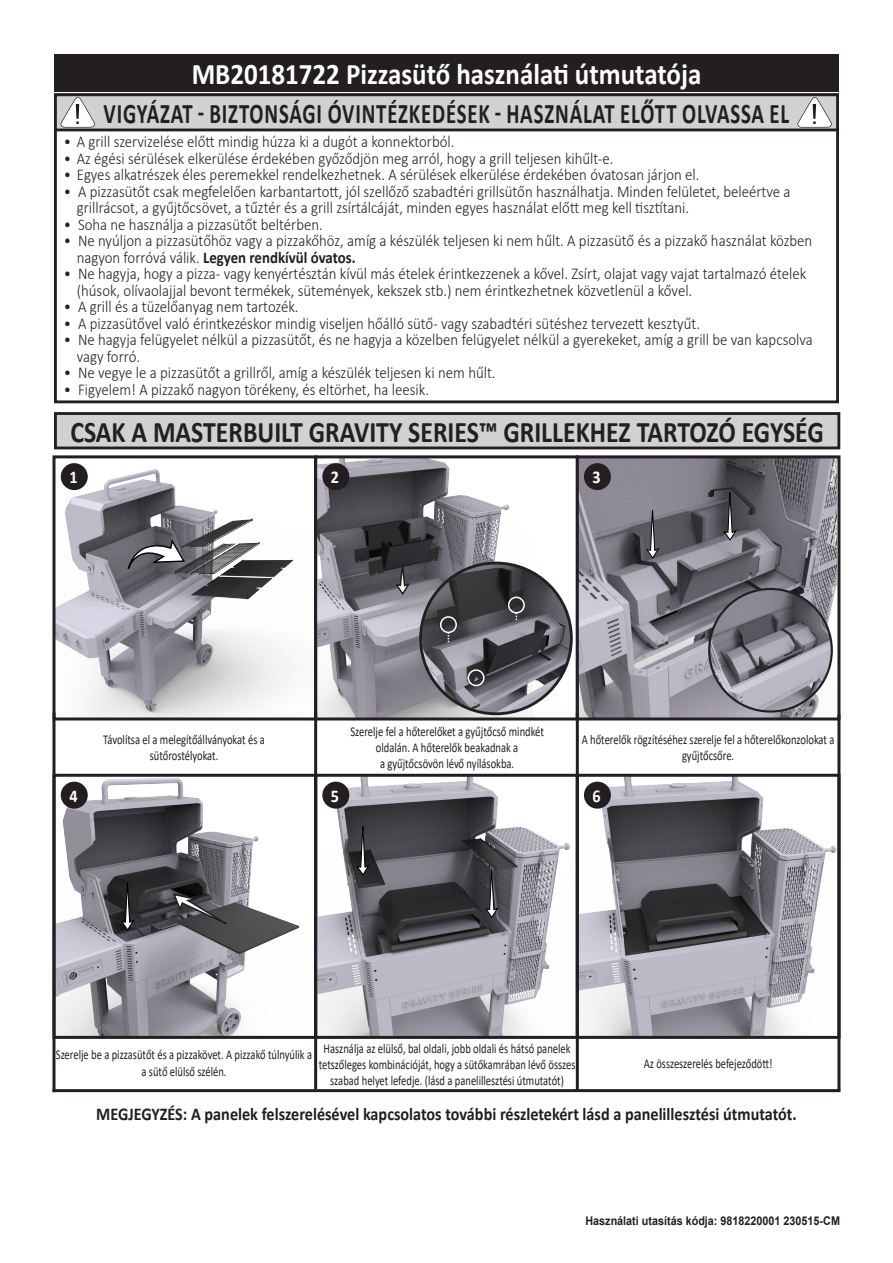
<style>
.page{position:relative;width:893px;height:1263px;background:#fff}
.page>*{position:absolute;margin:0;border:0;box-sizing:border-box;transform-origin:0 0}
.t1{font:700 30px "Calibri";color:#231f20;scale:.86 1}
.t2{font:700 30px "Calibri";color:#fff;scale:.9 1}
.t3{font:700 28.5px "Calibri";letter-spacing:.04em;color:#231f20;scale:.73 1}
.t4{font:700 18px "Calibri";color:#231f20;scale:.9 1}
.t5{font:700 18px "Calibri";color:#fff;scale:.9 1}
.t6{font:300 16.5px/16.5px "Calibri";color:#231f20;scale:.9 1}
.t7{font:13.5px/16.2px "Calibri";color:#231f20;text-align:center;scale:.78 1}
.t8{font:700 12px "Arial";color:#231f20;scale:.9 1}
.s1{font-weight:700}
</style>
<div class="page">
<div style="left:54px;top:54px;width:785px;height:37px;background:#231f20"></div>
<div style="left:54px;top:93px;width:785px;height:310px;border:3px solid #231f20"></div>
<div style="left:55px;top:95px;width:782px;height:35px;background:#cfd1d2"></div>
<div style="left:54px;top:93px;width:785px;height:38px;border:3px solid #231f20"></div>
<svg style="left:60px;top:97px;width:35px;height:31px"></svg>
<svg style="left:797px;top:97px;width:35px;height:31px"></svg>
<div style="left:55px;top:413px;width:784px;height:35px;background:#cfd1d2"></div>
<div style="left:54px;top:412px;width:786px;height:37px;border:3px solid #231f20"></div>
<img style="left:56px;top:459px;width:476px;height:257px">
<div style="left:52px;top:455px;width:265px;height:265px;border:3px solid #231f20"></div>
<img style="left:56px;top:778px;width:780px;height:257px">
<div style="left:52px;top:774px;width:265px;height:265px;border:3px solid #231f20"></div>
<div style="left:314px;top:774px;width:265px;height:265px;border:3px solid #231f20"></div>
<div style="left:314px;top:455px;width:265px;height:265px;border:3px solid #231f20"></div>
<div style="left:576px;top:774px;width:264px;height:265px;border:3px solid #231f20"></div>
<img style="left:580px;top:459px;width:256px;height:257px">
<div style="left:576px;top:455px;width:264px;height:265px;border:3px solid #231f20"></div>
<svg style="left:127px;top:535px;width:59px;height:36px;background:#737176"></svg>
<img style="left:421px;top:563px;width:150px;height:151px;border-radius:75px">
<div style="left:419px;top:562px;width:154px;height:153px;border:3px solid #231f20;border-radius:50%"></div>
<img style="left:709px;top:589px;width:123px;height:122px;border-radius:61px">
<div style="left:61px;top:463px;width:27px;height:27px;background:#231f20;border-radius:50%"></div>
<div style="left:322px;top:463px;width:27px;height:27px;background:#231f20;border-radius:50%"></div>
<div style="left:584px;top:463px;width:27px;height:27px;background:#231f20;border-radius:50%"></div>
<svg style="left:393px;top:563px;width:20px;height:33px"></svg>
<div style="left:468px;top:669px;width:17px;height:17px;border:2px solid #fff;border-radius:50%"></div>
<div style="left:440px;top:616px;width:17px;height:17px;border:2px solid #fff;border-radius:50%"></div>
<div style="left:508px;top:597px;width:17px;height:16px;border:2px solid #fff;border-radius:50%"></div>
<svg style="left:723px;top:491px;width:14px;height:50px"></svg>
<svg style="left:645px;top:509px;width:15px;height:50px"></svg>
<div style="left:61px;top:782px;width:27px;height:27px;background:#231f20;border-radius:50%"></div>
<div style="left:322px;top:782px;width:27px;height:27px;background:#231f20;border-radius:50%"></div>
<div style="left:584px;top:782px;width:27px;height:27px;background:#231f20;border-radius:50%"></div>
<svg style="left:172px;top:892px;width:79px;height:45px;background:#5d5d60"></svg>
<svg style="left:120px;top:881px;width:15px;height:50px"></svg>
<svg style="left:356px;top:825px;width:14px;height:51px"></svg>
<svg style="left:485px;top:869px;width:14px;height:50px"></svg>
<hr style="left:52px;top:713px;width:3px;height:379px;background:#231f20">
<hr style="left:314px;top:713px;width:3px;height:376px;background:#231f20">
<hr style="left:576px;top:713px;width:3px;height:377px;background:#231f20">
<hr style="left:837px;top:714px;width:3px;height:376px;background:#231f20">
<hr style="left:52px;top:1089px;width:788px;height:3px;background:#231f20">
<p class="t2" style="left:192px;top:53px;width:568px">MB20181722 Pizzasütő használati útmutatója</p>
<p class="t3" style="left:104px;top:93px;width:941px">VIGYÁZAT - BIZTONSÁGI ÓVINTÉZKEDÉSEK - HASZNÁLAT ELŐTT OLVASSA EL</p>
<p class="t6" style="left:64px;top:133px;width:435px">• A grill szervizelése előtt mindig húzza ki a dugót a konnektorból.</p>
<p class="t6" style="left:64px;top:150px;width:612px">• Az égési sérülések elkerülése érdekében győződjön meg arról, hogy a grill teljesen kihűlt-e.</p>
<p class="t6" style="left:64px;top:166px;width:708px">• Egyes alkatrészek éles peremekkel rendelkezhetnek. A sérülések elkerülése érdekében óvatosan járjon el.</p>
<p class="t6" style="left:77px;top:183px;width:795px;text-indent:-13px">• A pizzasütőt csak megfelelően karbantartott, jól szellőző szabadtéri grillsütőn használhatja. Minden felületet, beleértve a grillrácsot, a gyűjtőcsövet, a tűztér és a grill zsírtálcáját, minden egyes használat előtt meg kell tisztítani.</p>
<p class="t6" style="left:64px;top:216px;width:289px">• Soha ne használja a pizzasütőt beltérben.</p>
<p class="t6" style="left:77px;top:232px;width:819px;text-indent:-13px">• Ne nyúljon a pizzasütőhöz vagy a pizzakőhöz, amíg a készülék teljesen ki nem hűlt. A pizzasütő és a pizzakő használat közben nagyon forróvá válik. <span class="s1">Legyen rendkívül óvatos.</span></p>
<p class="t6" style="left:77px;top:265px;width:812px;text-indent:-13px">• Ne hagyja, hogy a pizza- vagy kenyértésztán kívül más ételek érintkezzenek a kővel. Zsírt, olajat vagy vajat tartalmazó ételek (húsok, olívaolajjal bevont termékek, sütemények, kekszek stb.) nem érintkezhetnek közvetlenül a kővel.</p>
<p class="t6" style="left:64px;top:298px;width:262px">• A grill és a tüzelőanyag nem tartozék.</p>
<p class="t6" style="left:64px;top:315px;width:708px">• A pizzasütővel való érintkezéskor mindig viseljen hőálló sütő- vagy szabadtéri sütéshez tervezett kesztyűt.</p>
<p class="t6" style="left:77px;top:331px;width:819px;text-indent:-13px">• Ne hagyja felügyelet nélkül a pizzasütőt, és ne hagyja a közelben felügyelet nélkül a gyerekeket, amíg a grill be van kapcsolva vagy forró.</p>
<p class="t6" style="left:64px;top:364px;width:481px">• Ne vegye le a pizzasütőt a grillről, amíg a készülék teljesen ki nem hűlt.</p>
<p class="t6" style="left:64px;top:381px;width:407px">• Figyelem! A pizzakő nagyon törékeny, és eltörhet, ha leesik.</p>
<p class="t1" style="left:70px;top:411px;width:878px">CSAK A MASTERBUILT GRAVITY SERIES™ GRILLEKHEZ TARTOZÓ EGYSÉG</p>
<p class="t5" style="left:69px;top:465px;width:11px">1</p>
<p class="t5" style="left:331px;top:465px;width:11px">2</p>
<p class="t5" style="left:593px;top:465px;width:11px">3</p>
<p class="t7" style="left:103px;top:731px;width:209px">Távolítsa el a melegítőállványokat és a</p>
<p class="t7" style="left:150px;top:747px;width:90px">sütőrostélyokat.</p>
<p class="t7" style="left:350px;top:723px;width:250px">Szerelje fel a hőterelőket a gyűjtőcső mindkét</p>
<p class="t7" style="left:376px;top:739px;width:184px">oldalán. A hőterelők beakadnak a</p>
<p class="t7" style="left:380px;top:755px;width:174px">a gyűjtőcsövön lévő nyílásokba.</p>
<p class="t7" style="left:582px;top:731px;width:326px">A hőterelők rögzítéséhez szerelje fel a hőterelőkonzolokat a gyűjtőcsőre.</p>
<p class="t5" style="left:69px;top:783px;width:11px">4</p>
<p class="t5" style="left:331px;top:783px;width:11px">5</p>
<p class="t5" style="left:593px;top:783px;width:11px">6</p>
<p class="t7" style="left:319px;top:1040px;width:331px">Használja az elülső, bal oldali, jobb oldali és hátsó panelek tetszőleges kombinációját, hogy a sütőkamrában lévő összes szabad helyet lefedje. (lásd a panelillesztési útmutatót)</p>
<p class="t7" style="left:56px;top:1046px;width:330px">Szerelje be a pizzasütőt és a pizzakövet. A pizzakő túlnyúlik a</p>
<p class="t7" style="left:142px;top:1063px;width:111px">a sütő elülső szélén.</p>
<p class="t4" style="left:96px;top:1101px;width:780px">MEGJEGYZÉS: A panelek felszerelésével kapcsolatos további részletekért lásd a panelillesztési útmutatót.</p>
<p class="t7" style="left:644px;top:1055px;width:167px">Az összeszerelés befejeződött!</p>
<p class="t8" style="left:585px;top:1212px;width:284px">Használati utasítás kódja: 9818220001 230515-CM</p>
</div>
